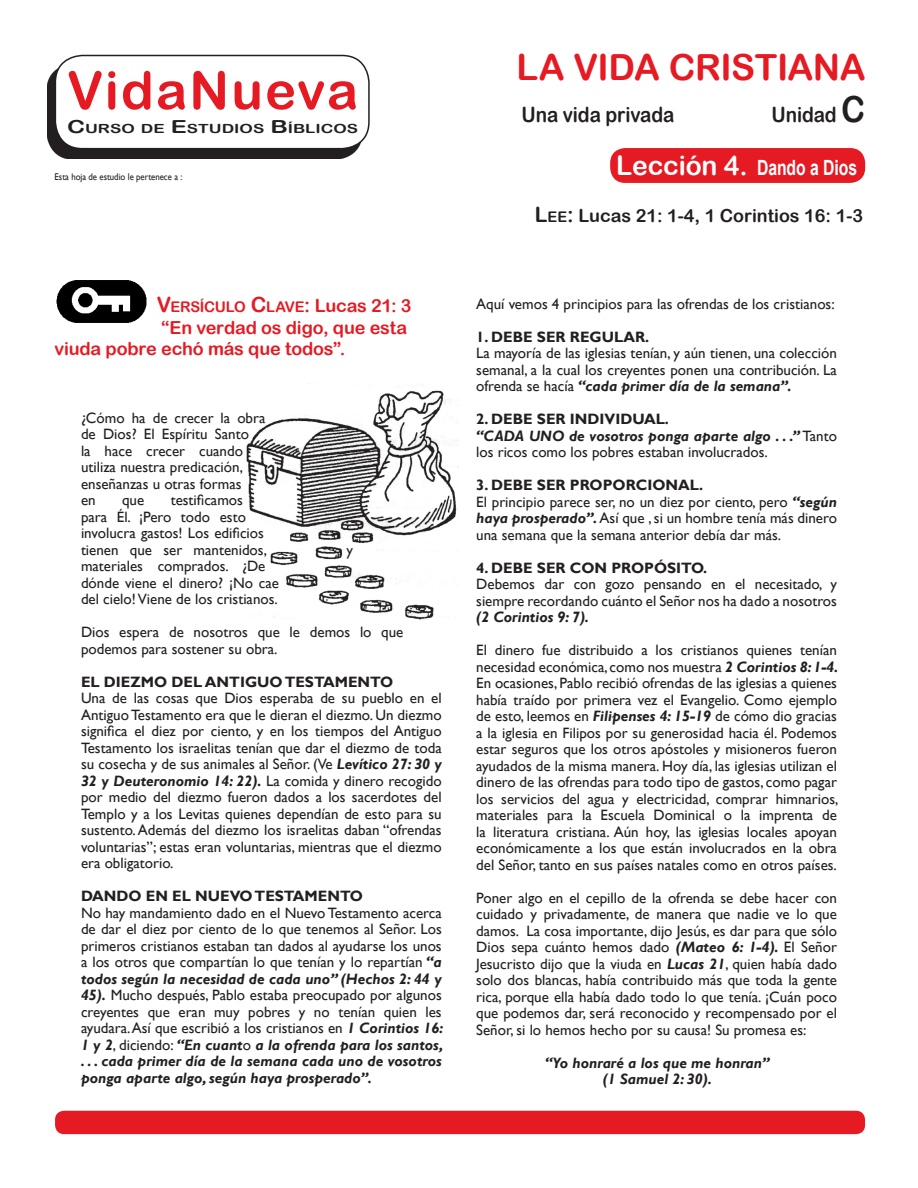
<style>
.page{position:relative;width:918px;height:1188px;background:#fff}
.page>*{position:absolute;margin:0;border:0;box-sizing:border-box;transform-origin:0 0}
.t1{font:52.5px "Arial Rounded MT Bold";letter-spacing:.04em;color:#e51a23}
.VidaCristo{font:36px "Arial Rounded MT Bold";letter-spacing:-.015em;color:#e51a23}
.t2{font:21px "Arial Rounded MT Bold";letter-spacing:-.005em;color:#231f20;scale:.9 1}
.t3{font:700 21px "Arial";letter-spacing:-.005em;color:#fff;scale:.75 1}
.t4{font:18px/21.6px "Arial Rounded MT Bold";letter-spacing:-.01em;color:#e51a23}
.t5{font:18px "Arial Rounded MT Bold";color:#231f20}
.Texto{font:15px/16.5px "Gill Sans";color:#231f20;text-align:justify}
.Texto-2{font:700 15px "Gill Sans";color:#231f20}
.Texto-3{font:italic 700 15px "Gill Sans";color:#231f20}
.t6{font:14.7px "Arial Rounded MT Bold";letter-spacing:-.02em;color:#e51a23}
.t7{font:12.6px "Arial Rounded MT Bold";color:#231f20;scale:1.35 1}
.t8{font:9.75px "Gill Sans";letter-spacing:-.005em;color:#231f20;scale:.9 1}
.s1{font-size:18px}
.s2{font-size:21px}
.s3{font-size:19.5px}
.s4{font-weight:700;font-style:italic}
.s5{font-size:36px}
.s6{font-family:"Arial Rounded MT Bold";font-weight:400;font-size:27px}
.s7{font-size:14.7px}
</style>
<div class="page">
<img style="left:246px;top:390px;width:213px;height:230px">
<div style="left:55px;top:1111px;width:810px;height:23px;background:#e51a23;border-radius:9px"></div>
<img style="left:56px;top:280px;width:91px;height:43px">
<div style="left:610px;top:148px;width:255px;height:35px;background:#e51a23;border-radius:15px"></div>
<div style="left:47px;top:64px;width:315px;height:95px;background:#231f20"></div>
<div style="left:55px;top:56px;width:314px;height:93px;background:#fff;border-radius:27px"></div>
<div style="left:55px;top:55px;width:315px;height:94px;border:2px solid #231f20;border-radius:27px"></div>
<p class="t1" style="left:67px;top:59px;width:292px">VidaNueva</p>
<p class="t7" style="left:67px;top:122px;width:217px"><span class="s1">C</span>URSO DE <span class="s1">E</span>STUDIOS <span class="s1">B</span>ÍBLICOS</p>
<p class="t8" style="left:55px;top:171px;width:143px">Esta hoja de estudio le pertenece a :</p>
<p class="t6" style="left:157px;top:298px;width:256px"><span class="s2">V</span>ERSÍCULO <span class="s2">C</span>LAVE<span class="s3">:</span> <span class="s1">Lucas 21: 3</span></p>
<p class="t4" style="left:55px;top:316px;width:354px;text-indent:107px">“En verdad os digo, que esta viuda pobre echó más que todos”.</p>
<p class="Texto" style="left:81px;top:410px;width:186px;text-align:left">¿Cómo ha de crecer la obra de Dios? El Espíritu Santo<br>la hace crecer cuando utiliza nuestra predicación, enseñanzas u otras formas<br>en</p>
<p class="Texto" style="left:81px;top:492px;width:187px;text-align:left;text-indent:90px">testificamos para Él. ¡Pero todo esto involucra gastos! Los edificios tienen que ser mantenidos,</p>
<p class="Texto" style="left:122px;top:492px;width:24px">que</p>
<p class="Texto" style="left:346px;top:542px;width:8px">y</p>
<p class="Texto" style="left:81px;top:558px;width:200px;text-align:left">materiales comprados. ¿De dónde viene el dinero? ¡No cae del cielo! Viene de los cristianos.</p>
<p class="Texto" style="left:81px;top:624px;width:324px">Dios espera de nosotros que le demos lo que podemos para sostener su obra.</p>
<p class="Texto-2" style="left:81px;top:672px;width:314px">EL DIEZMO DEL ANTIGUO TESTAMENTO</p>
<p class="Texto" style="left:81px;top:690px;width:362px">Una de las cosas que Dios esperaba de su pueblo en el Antiguo Testamento era que le dieran el diezmo. Un diezmo significa el diez por ciento, y en los tiempos del Antiguo Testamento los israelitas tenían que dar el diezmo de toda su cosecha y de sus animales al Señor. (Ve <span class="s4">Levítico 27: 30 y 32 y Deuteronomio 14: 22).</span> La comida y dinero recogido por medio del diezmo fueron dados a los sacerdotes del Templo y a los Levitas quienes dependían de esto para su sustento. Además del diezmo los israelitas daban “ofrendas voluntarias”; estas eran voluntarias, mientras que el diezmo era obligatorio.</p>
<p class="Texto-2" style="left:81px;top:887px;width:284px">DANDO EN EL NUEVO TESTAMENTO</p>
<p class="Texto" style="left:81px;top:905px;width:364px">No hay mandamiento dado en el Nuevo Testamento acerca de dar el diez por ciento de lo que tenemos al Señor. Los primeros cristianos estaban tan dados al ayudarse los unos a los otros que compartían lo que tenían y lo repartían <span class="s4">“a todos según la necesidad de cada uno” (Hechos 2: 44 y 45).</span> Mucho después, Pablo estaba preocupado por algunos creyentes que eran muy pobres y no tenían quien les ayudara. Así que escribió a los cristianos en <span class="s4">1 Corintios 16:<br>1 y 2</span>, diciendo: <span class="s4">“En cuant</span>o <span class="s4">a la ofrenda para los santos, . . . cada primer día de la semana cada uno de vosotros ponga aparte algo, según haya prosperado”.</span></p>
<p class="VidaCristo" style="left:517px;top:46px;width:351px">LA VIDA CRISTIANA</p>
<p class="t2" style="left:521px;top:102px;width:171px">Una vida privada</p>
<p class="t2" style="left:772px;top:102px;width:105px">Unidad <span class="s5">C</span></p>
<p class="t3" style="left:616px;top:152px;width:323px"><span class="s6">Lección 4.</span> Dando a Dios</p>
<p class="t5" style="left:535px;top:205px;width:330px"><span class="s2">L</span><span class="s7">EE</span><span class="s2">:</span> Lucas 21: 1-4, 1 Corintios 16: 1-3</p>
<p class="Texto" style="left:476px;top:296px;width:360px">Aquí vemos 4 principios para las ofrendas de los cristianos:</p>
<p class="Texto-2" style="left:476px;top:328px;width:175px">1. DEBE SER REGULAR.</p>
<p class="Texto" style="left:476px;top:345px;width:362px">La mayoría de las iglesias tenían, y aún tienen, una colección semanal, a la cual los creyentes ponen una contribución. La ofrenda se hacía <span class="s4">“cada primer día de la semana”.</span></p>
<p class="Texto-2" style="left:476px;top:410px;width:194px">2. DEBE SER INDIVIDUAL.</p>
<p class="Texto" style="left:476px;top:428px;width:362px"><span class="s4">“CADA UNO de vosotros ponga aparte algo . . .”</span> Tanto los ricos como los pobres estaban involucrados.</p>
<p class="Texto-2" style="left:476px;top:476px;width:228px">3. DEBE SER PROPORCIONAL.</p>
<p class="Texto" style="left:476px;top:494px;width:362px">El principio parece ser, no un diez por ciento, pero <span class="s4">“según haya prosperado”.</span> Así que , si un hombre tenía más dinero una semana que la semana anterior debía dar más.</p>
<p class="Texto-2" style="left:476px;top:559px;width:233px">4. DEBE SER CON PROPÓSITO.</p>
<p class="Texto" style="left:476px;top:576px;width:362px">Debemos dar con gozo pensando en el necesitado, y siempre recordando cuánto el Señor nos ha dado a nosotros <span class="s4">(2 Corintios 9: 7).</span></p>
<p class="Texto" style="left:476px;top:642px;width:364px">El dinero fue distribuido a los cristianos quienes tenían necesidad económica, como nos muestra <span class="s4">2 Corintios 8: 1-4.<br></span>En ocasiones, Pablo recibió ofrendas de las iglesias a quienes había traído por primera vez el Evangelio. Como ejemplo de esto, leemos en <span class="s4">Filipenses 4: 15-19</span> de cómo dio gracias a la iglesia en Filipos por su generosidad hacia él. Podemos estar seguros que los otros apóstoles y misioneros fueron ayudados de la misma manera. Hoy día, las iglesias utilizan el dinero de las ofrendas para todo tipo de gastos, como pagar los servicios del agua y electricidad, comprar himnarios, materiales para la Escuela Dominical o la imprenta de la literatura cristiana. Aún hoy, las iglesias locales apoyan económicamente a los que están involucrados en la obra del Señor, tanto en sus países natales como en otros países.</p>
<p class="Texto" style="left:476px;top:890px;width:362px">Poner algo en el cepillo de la ofrenda se debe hacer con cuidado y privadamente, de manera que nadie ve lo que damos. La cosa importante, dijo Jesús, es dar para que sólo Dios sepa cuánto hemos dado <span class="s4">(Mateo 6: 1-4).</span> El Señor Jesucristo dijo que la viuda en <span class="s4">Lucas 21</span>, quien había dado solo dos blancas, había contribuido más que toda la gente rica, porque ella había dado todo lo que tenía. ¡Cuán poco que podemos dar, será reconocido y recompensado por el Señor, si lo hemos hecho por su causa! Su promesa es:</p>
<p class="Texto-3" style="left:545px;top:1054px;width:226px">“Yo honraré a los que me honran”</p>
<p class="Texto-3" style="left:603px;top:1071px;width:111px">(1 Samuel 2: 30).</p>
</div>
